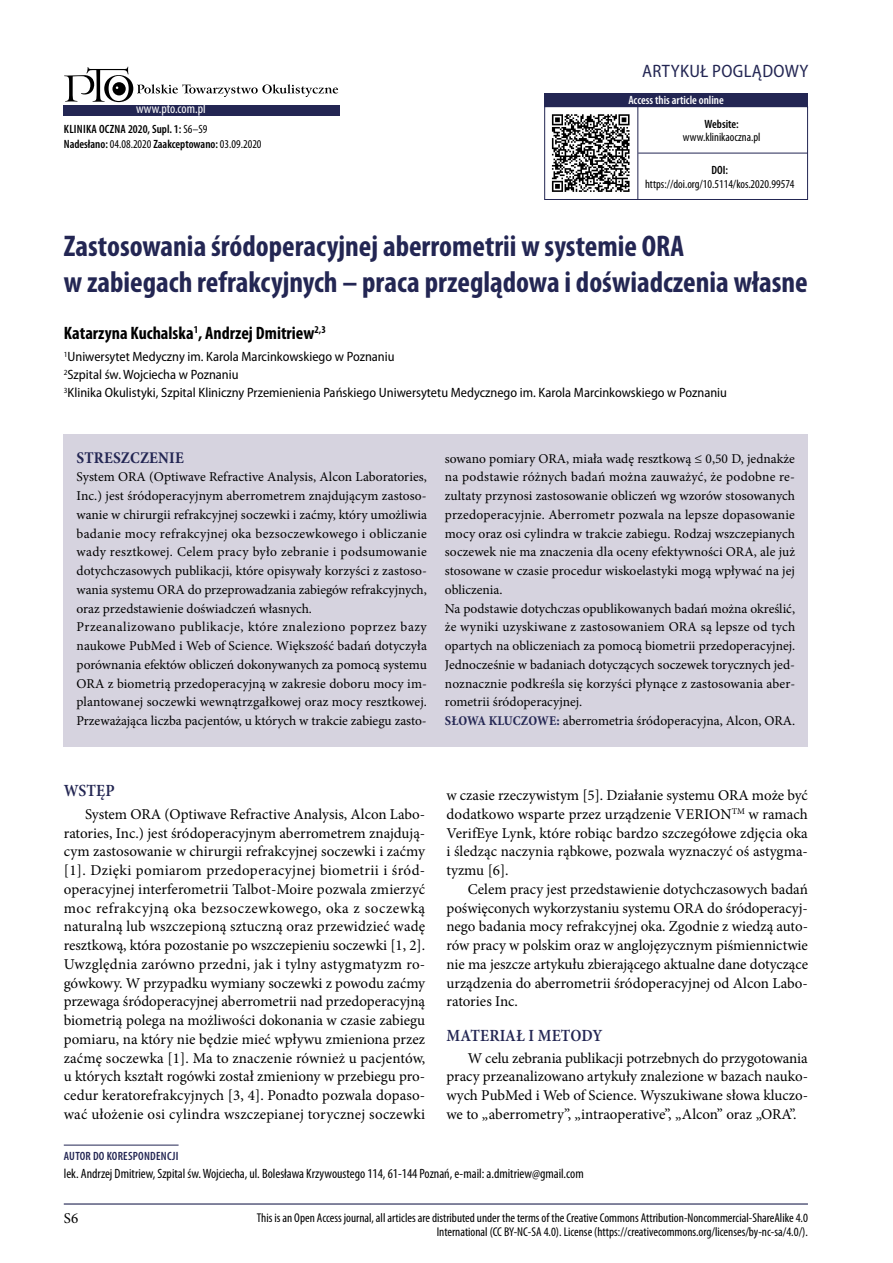
<style>
.page{position:relative;width:893px;height:1263px;background:#fff}
.page>*{position:absolute;margin:0;border:0;box-sizing:border-box;transform-origin:0 0}
.t1{font:700 condensed 30px/36px "Myriad Pro";color:#232653}
.t2{font:700 condensed 18px "Myriad Pro";color:#000}
.t3{font:semi-condensed 18px "Myriad Pro";letter-spacing:.02em;color:#232653}
.t4{font:600 condensed 17.25px "Minion Pro";letter-spacing:.01em;color:#232653}
.t5{font:700 condensed 16.5px "Minion Pro";letter-spacing:.01em;color:#232653}
.t6{font:15px/18.8px "Minion Pro";color:#000;text-align:justify}
.t7{font:13.5px/18.8px "Minion Pro";letter-spacing:.005em;color:#000}
.t8{font:semi-condensed 13.5px/18px "Myriad Pro";color:#000}
.t9{font:condensed 13.5px "Myriad Pro";color:#000}
.t10{font:condensed 13.5px "Myriad Pro";color:#fff}
.t11{font:condensed 12.75px/14.2px "Myriad Pro";color:#000;text-align:right}
.t12{font:600 condensed 12px/14.4px "Myriad Pro";color:#000}
.t13{font:condensed 12px "Myriad Pro";color:#000}
.t14{font:600 condensed 12px "Myriad Pro";color:#fff}
.t15{font:600 condensed 12px "Myriad Pro";letter-spacing:.02em;color:#232653}
.s1{font-weight:400}
.s2{font-weight:700;font-stretch:condensed;color:#232653}
</style>
<div class="page">
<hr style="left:64px;top:1203px;width:744px;height:1px;background:#232653">
<svg style="left:64px;top:66px;width:274px;height:36px"></svg>
<div style="left:64px;top:105px;width:276px;height:11px;background:#232653"></div>
<hr style="left:64px;top:1145px;width:115px;height:1px;background:#232653">
<div style="left:64px;top:434px;width:744px;height:312px;background:#d6d3df"></div>
<div style="left:544px;top:106px;width:264px;height:94px;border:1px solid #232653"></div>
<svg style="left:551px;top:114px;width:79px;height:78px"></svg>
<svg style="left:552px;top:114px;width:77px;height:78px"></svg>
<div style="left:544px;top:94px;width:264px;height:13px;background:#232653"></div>
<hr style="left:637px;top:107px;width:1px;height:92px;background:#232653">
<hr style="left:638px;top:153px;width:170px;height:1px;background:#232653">
<p class="t10" style="left:136px;top:101px;width:71px">www.pto.com.pl</p>
<p class="t12" style="left:64px;top:122px;width:199px">KLINIKA OCZNA 2020, Supl. 1: <span class="s1">S6–S9<br></span>Nadesłano: <span class="s1">04.08.2020</span> Zaakceptowano: <span class="s1">03.09.2020</span></p>
<p class="t3" style="left:642px;top:62px;width:168px">ARTYKUŁ POGLĄDOWY</p>
<p class="t14" style="left:628px;top:93px;width:97px">Access this article online</p>
<p class="t12" style="left:704px;top:116px;width:36px">Website:</p>
<p class="t12" style="left:712px;top:162px;width:18px">DOI:</p>
<p class="t13" style="left:645px;top:177px;width:151px">https://doi.org/10.5114/kos.2020.99574</p>
<p class="t13" style="left:683px;top:130px;width:79px">www.klinikaoczna.pl</p>
<h1 class="t1" style="left:64px;top:228px;width:745px">Zastosowania śródoperacyjnej aberrometrii w systemie ORA<br>w zabiegach refrakcyjnych – praca przeglądowa i doświadczenia własne</h1>
<p class="t2" style="left:64px;top:322px;width:264px">Katarzyna Kuchalska<sup>1</sup>, Andrzej Dmitriew<sup>2,3</sup></p>
<p class="t8" style="left:64px;top:348px;width:665px"><sup>1</sup>Uniwersytet Medyczny im. Karola Marcinkowskiego w Poznaniu<br><sup>2</sup>Szpital św. Wojciecha w Poznaniu<br><sup>3</sup>Klinika Okulistyki, Szpital Kliniczny Przemienienia Pańskiego Uniwersytetu Medycznego im. Karola Marcinkowskiego w Poznaniu</p>
<p class="t5" style="left:77px;top:446px;width:109px">STRESZCZENIE</p>
<p class="t7" style="left:77px;top:468px;width:352px">System ORA (Optiwave Refractive Analysis, Alcon Laboratories, Inc.) jest śródoperacyjnym aberrometrem znajdującym zastoso&shy;wanie w chirurgii refrakcyjnej soczewki i zaćmy, który umożliwia badanie mocy refrakcyjnej oka bezsoczewkowego i obliczanie wady resztkowej. Celem pracy było zebranie i podsumowanie dotychczasowych publikacji, które opisywały korzyści z zastoso&shy;wania systemu ORA do przeprowadzania zabiegów refrakcyjnych, oraz przedstawienie doświadczeń własnych.<br>Przeanalizowano publikacje, które znaleziono poprzez bazy naukowe PubMed i Web of Science. Większość badań dotyczyła porównania efektów obliczeń dokonywanych za pomocą systemu ORA z biometrią przedoperacyjną w zakresie doboru mocy im&shy;plantowanej soczewki wewnątrzgałkowej oraz mocy resztkowej.<br>Przeważająca liczba pacjentów, u których w trakcie zabiegu zasto-</p>
<p class="t7" style="left:445px;top:449px;width:352px">sowano pomiary ORA, miała wadę resztkową ≤ 0,50 D, jednakże na podstawie różnych badań można zauważyć, że podobne re&shy;zultaty przynosi zastosowanie obliczeń wg wzorów stosowanych przedoperacyjnie. Aberrometr pozwala na lepsze dopasowanie mocy oraz osi cylindra w trakcie zabiegu. Rodzaj wszczepianych soczewek nie ma znaczenia dla oceny efektywności ORA, ale już stosowane w czasie procedur wiskoelastyki mogą wpływać na jej obliczenia.<br>Na podstawie dotychczas opublikowanych badań można określić, że wyniki uzyskiwane z zastosowaniem ORA są lepsze od tych opartych na obliczeniach za pomocą biometrii przedoperacyjnej.<br>Jednocześnie w badaniach dotyczących soczewek torycznych jed&shy;noznacznie podkreśla się korzyści płynące z zastosowania aber&shy;rometrii śródoperacyjnej.<br><span class="s2">SŁOWA KLUCZOWE:</span> aberrometria śródoperacyjna, Alcon, ORA.</p>
<p class="t4" style="left:64px;top:779px;width:52px">WSTĘP</p>
<p class="t6" style="left:64px;top:805px;width:363px;text-indent:21px">System ORA (Optiwave Refractive Analysis, Alcon Labo&shy;ratories, Inc.) jest śródoperacyjnym aberrometrem znajdują&shy;cym zastosowanie w chirurgii refrakcyjnej soczewki i zaćmy [1]. Dzięki pomiarom przedoperacyjnej biometrii i śród&shy;operacyjnej interferometrii Talbot-Moire pozwala zmierzyć moc refrakcyjną oka bezsoczewkowego, oka z soczewką naturalną lub wszczepioną sztuczną oraz przewidzieć wadę resztkową, która pozostanie po wszczepieniu soczewki [1, 2].<br>Uwzględnia zarówno przedni, jak i tylny astygmatyzm ro&shy;gówkowy. W przypadku wymiany soczewki z powodu zaćmy przewaga śródoperacyjnej aberrometrii nad przedoperacyjną biometrią polega na możliwości dokonania w czasie zabiegu pomiaru, na który nie będzie mieć wpływu zmieniona przez zaćmę soczewka [1]. Ma to znaczenie również u pacjentów, u których kształt rogówki został zmieniony w przebiegu pro&shy;cedur keratorefrakcyjnych [3, 4]. Ponadto pozwala dopaso&shy;wać ułożenie osi cylindra wszczepianej torycznej soczewki</p>
<p class="t6" style="left:446px;top:786px;width:363px">w czasie rzeczywistym [5]. Działanie systemu ORA może być dodatkowo wsparte przez urządzenie VERION<sup>TM</sup> w ramach VerifEye Lynk, które robiąc bardzo szczegółowe zdjęcia oka i śledząc naczynia rąbkowe, pozwala wyznaczyć oś astygma&shy;tyzmu [6].</p>
<p class="t6" style="left:446px;top:880px;width:363px;text-indent:21px">Celem pracy jest przedstawienie dotychczasowych badań poświęconych wykorzystaniu systemu ORA do śródoperacyj&shy;nego badania mocy refrakcyjnej oka. Zgodnie z wiedzą auto&shy;rów pracy w polskim oraz w anglojęzycznym piśmiennictwie nie ma jeszcze artykułu zbierającego aktualne dane dotyczące urządzenia do aberrometrii śródoperacyjnej od Alcon Labo&shy;ratories Inc.</p>
<p class="t4" style="left:447px;top:1024px;width:157px">MATERIAŁ I METODY</p>
<p class="t6" style="left:446px;top:1048px;width:363px;text-indent:21px">W celu zebrania publikacji potrzebnych do przygotowania pracy przeanalizowano artykuły znalezione w bazach nauko&shy;wych PubMed i Web of Science. Wyszukiwane słowa kluczo&shy;we to „aberrometry”, „intraoperative”, „Alcon” oraz „ORA”.</p>
<p class="t15" style="left:64px;top:1149px;width:116px">AUTOR DO KORESPONDENCJI</p>
<p class="t9" style="left:64px;top:1165px;width:521px">lek. Andrzej Dmitriew, Szpital św. Wojciecha, ul. Bolesława Krzywoustego 114, 61-144 Poznań, e-mail: a.dmitriew@gmail.com</p>
<p class="t6" style="left:64px;top:1209px;width:16px">S6</p>
<p class="t11" style="left:257px;top:1210px;width:553px">This is an Open Access journal, all articles are distributed under the terms of the Creative Commons Attribution-Noncommercial-ShareAlike 4.0<br>International (CC BY-NC-SA 4.0). License (https://creativecommons.org/licenses/by-nc-sa/4.0/).</p>
</div>
